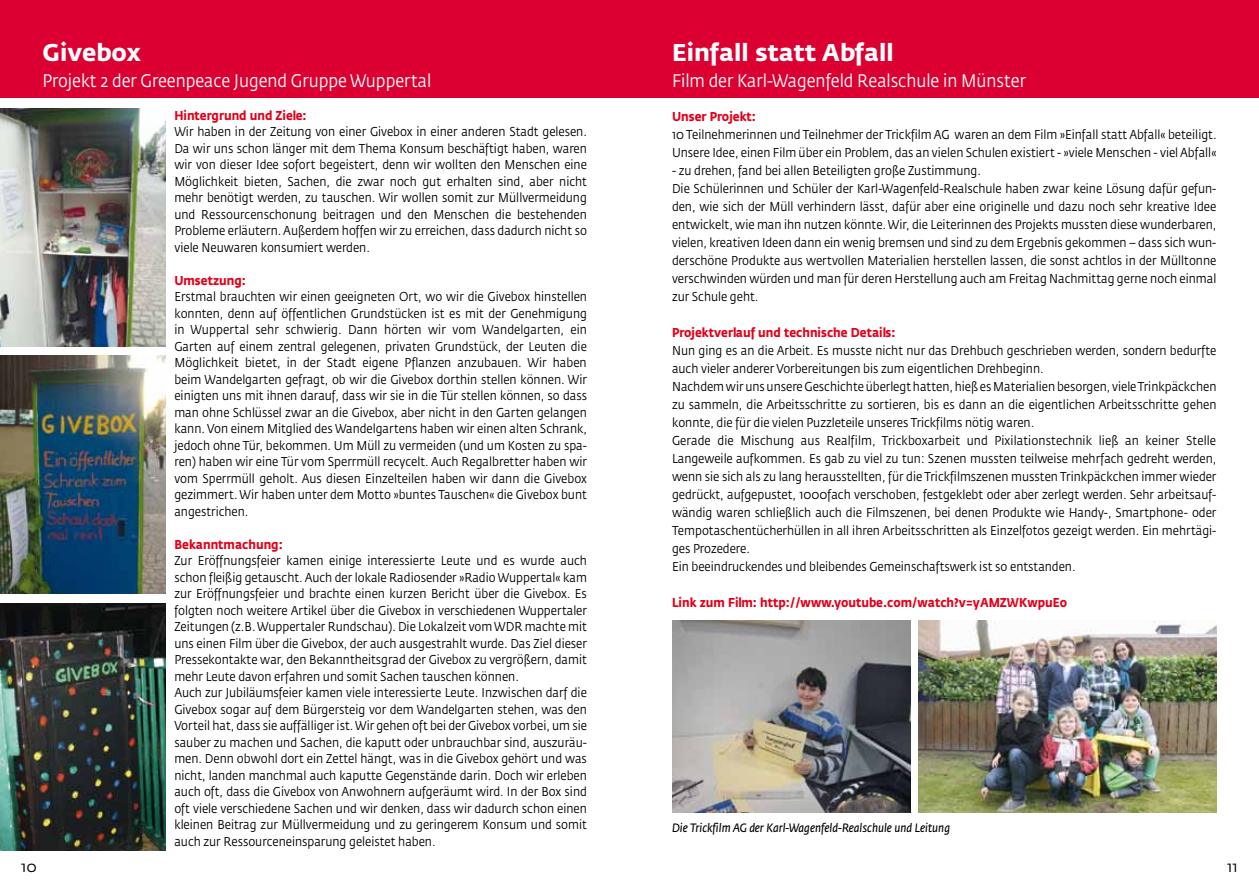
<style>
.page{position:relative;width:1259px;height:893px;background:#fff}
.page>*{position:absolute;margin:0;border:0;box-sizing:border-box;transform-origin:0 0}
.t1{font:700 24px "Fedra Sans Pro";color:#fff}
.t2{font:18px "Fedra Sans Pro";color:#fff;scale:.9 1}
.t3{font:15px "Fedra Sans Pro";color:#000}
.t4{font:12.75px/16.5px "Fedra Sans Pro";color:#000;scale:.9 1}
.t5{font:700 12.75px "Fedra Sans Pro";color:#e2001a;scale:.9 1}
.t6{font:italic 12px "Fedra Sans Pro";color:#000;scale:.9 1}
</style>
<div class="page">
<div style="left:0;top:0;width:1259px;height:98px;background:#db0031"></div>
<img style="left:918px;top:621px;width:298px;height:191px">
<img style="left:672px;top:621px;width:238px;height:191px">
<img style="left:0;top:108px;width:166px;height:239px">
<img style="left:0;top:355px;width:166px;height:238px">
<img style="left:0;top:604px;width:166px;height:246px">
<h1 class="t1" style="left:43px;top:38px;width:100px">Givebox</h1>
<h2 class="t2" style="left:43px;top:70px;width:434px">Projekt 2 der Greenpeace Jugend Gruppe Wuppertal</h2>
<p class="t5" style="left:174px;top:107px;width:148px">Hintergrund und Ziele:</p>
<p class="t4" style="left:174px;top:124px;width:460px;text-align:justify">Wir haben in der Zeitung von einer Givebox in einer anderen Stadt gelesen.<br>Da wir uns schon länger mit dem Thema Konsum beschäftigt haben, waren wir von dieser Idee sofort begeistert, denn wir wollten den Menschen eine Möglichkeit bieten, Sachen, die zwar noch gut erhalten sind, aber nicht mehr benötigt werden, zu tauschen. Wir wollen somit zur Müllvermeidung und Ressourcenschonung beitragen und den Menschen die bestehenden Probleme erläutern. Außerdem hoffen wir zu erreichen, dass dadurch nicht so viele Neuwaren konsumiert werden.</p>
<p class="t5" style="left:174px;top:272px;width:81px">Umsetzung:</p>
<p class="t4" style="left:174px;top:289px;width:460px;text-align:justify">Erstmal brauchten wir einen geeigneten Ort, wo wir die Givebox hinstellen konnten, denn auf öffentlichen Grundstücken ist es mit der Genehmigung in Wuppertal sehr schwierig. Dann hörten wir vom Wandelgarten, ein Garten auf einem zentral gelegenen, privaten Grundstück, der Leuten die Möglichkeit bietet, in der Stadt eigene Pflanzen anzubauen. Wir haben beim Wandelgarten gefragt, ob wir die Givebox dorthin stellen können. Wir einigten uns mit ihnen darauf, dass wir sie in die Tür stellen können, so dass man ohne Schlüssel zwar an die Givebox, aber nicht in den Garten gelangen kann. Von einem Mitglied des Wandelgartens haben wir einen alten Schrank, jedoch ohne Tür, bekommen. Um Müll zu vermeiden (und um Kosten zu spa&shy;ren) haben wir eine Tür vom Sperrmüll recycelt. Auch Regalbretter haben wir vom Sperrmüll geholt. Aus diesen Einzelteilen haben wir dann die Givebox gezimmert. Wir haben unter dem Motto »buntes Tauschen« die Givebox bunt angestrichen.</p>
<p class="t5" style="left:174px;top:536px;width:122px">Bekanntmachung:</p>
<p class="t4" style="left:174px;top:553px;width:460px">Zur Eröffnungsfeier kamen einige interessierte Leute und es wurde auch schon fleißig getauscht. Auch der lokale Radiosender »Radio Wuppertal« kam zur Eröffnungsfeier und brachte einen kurzen Bericht über die Givebox. Es folgten noch weitere Artikel über die Givebox in verschiedenen Wuppertaler Zeitungen (z.B. Wuppertaler Rundschau). Die Lokalzeit vom WDR machte mit uns einen Film über die Givebox, der auch ausgestrahlt wurde. Das Ziel dieser Pressekontakte war, den Bekanntheitsgrad der Givebox zu vergrößern, damit mehr Leute davon erfahren und somit Sachen tauschen können.<br>Auch zur Jubiläumsfeier kamen viele interessierte Leute. Inzwischen darf die Givebox sogar auf dem Bürgersteig vor dem Wandelgarten stehen, was den Vorteil hat, dass sie auffälliger ist. Wir gehen oft bei der Givebox vorbei, um sie sauber zu machen und Sachen, die kaputt oder unbrauchbar sind, auszuräu&shy;men. Denn obwohl dort ein Zettel hängt, was in die Givebox gehört und was nicht, landen manchmal auch kaputte Gegenstände darin. Doch wir erleben auch oft, dass die Givebox von Anwohnern aufgeräumt wird. In der Box sind oft viele verschiedene Sachen und wir denken, dass wir dadurch schon einen kleinen Beitrag zur Müllvermeidung und zu geringerem Konsum und somit auch zur Ressourceneinsparung geleistet haben.</p>
<h1 class="t1" style="left:672px;top:38px;width:223px">Einfall statt Abfall</h1>
<h2 class="t2" style="left:672px;top:70px;width:395px">Film der Karl-Wagenfeld Realschule in Münster</h2>
<p class="t5" style="left:672px;top:109px;width:95px">Unser Projekt:</p>
<p class="t4" style="left:672px;top:126px;width:606px;line-height:18px">10 Teilnehmerinnen und Teilnehmer der Trickfilm AG waren an dem Film »Einfall statt Abfall« beteiligt.<br>Unsere Idee, einen Film über ein Problem, das an vielen Schulen existiert - »viele Menschen - viel Abfall«</p>
<p class="t4" style="left:672px;top:162px;width:606px;line-height:18px">- zu drehen, fand bei allen Beteiligten große Zustimmung.<br>Die Schülerinnen und Schüler der Karl-Wagenfeld-Realschule haben zwar keine Lösung dafür gefun&shy;den, wie sich der Müll verhindern lässt, dafür aber eine originelle und dazu noch sehr kreative Idee entwickelt, wie man ihn nutzen könnte. Wir, die Leiterinnen des Projekts mussten diese wunderbaren, vielen, kreativen Ideen dann ein wenig bremsen und sind zu dem Ergebnis gekommen – dass sich wun&shy;derschöne Produkte aus wertvollen Materialien herstellen lassen, die sonst achtlos in der Mülltonne verschwinden würden und man für deren Herstellung auch am Freitag Nachmittag gerne noch einmal zur Schule geht.</p>
<p class="t5" style="left:672px;top:325px;width:250px">Projektverlauf und technische Details:</p>
<p class="t4" style="left:672px;top:342px;width:606px;line-height:18px">Nun ging es an die Arbeit. Es musste nicht nur das Drehbuch geschrieben werden, sondern bedurfte auch vieler anderer Vorbereitungen bis zum eigentlichen Drehbeginn.<br>Nachdem wir uns unsere Geschichte überlegt hatten, hieß es Materialien besorgen, viele Trinkpäckchen zu sammeln, die Arbeitsschritte zu sortieren, bis es dann an die eigentlichen Arbeitsschritte gehen konnte, die für die vielen Puzzleteile unseres Trickfilms nötig waren.<br>Gerade die Mischung aus Realfilm, Trickboxarbeit und Pixilationstechnik ließ an keiner Stelle Langeweile aufkommen. Es gab zu viel zu tun: Szenen mussten teilweise mehrfach gedreht werden, wenn sie sich als zu lang herausstellten, für die Trickfilmszenen mussten Trinkpäckchen immer wieder gedrückt, aufgepustet, 1000fach verschoben, festgeklebt oder aber zerlegt werden. Sehr arbeitsauf&shy;wändig waren schließlich auch die Filmszenen, bei denen Produkte wie Handy-, Smartphone- oder Tempotaschentücherhüllen in all ihren Arbeitsschritten als Einzelfotos gezeigt werden. Ein mehrtägi&shy;ges Prozedere.<br>Ein beeindruckendes und bleibendes Gemeinschaftswerk ist so entstanden.</p>
<p class="t5" style="left:672px;top:595px;width:440px">Link zum Film: http://www.youtube.com/watch?v=yAMZWKwpuEo</p>
<p class="t6" style="left:672px;top:821px;width:310px">Die Trickfilm AG der Karl-Wagenfeld-Realschule und Leitung</p>
<p class="t3" style="left:21px;top:857px;width:17px">10</p>
<p class="t3" style="left:1227px;top:857px;width:12px">11</p>
</div>
